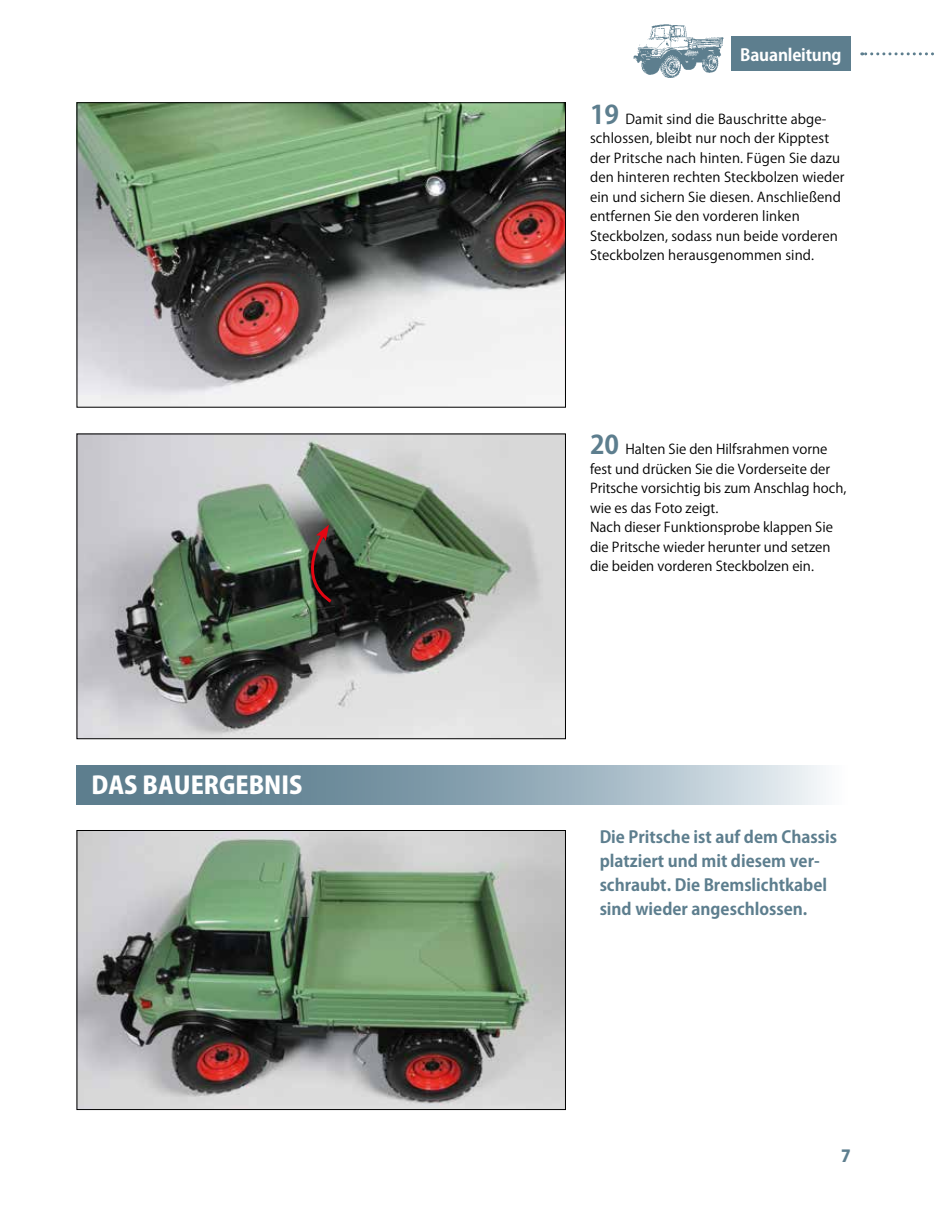
<style>
.page{position:relative;width:936px;height:1212px;background:#fff}
.page>*{position:absolute;margin:0;border:0;box-sizing:border-box;transform-origin:0 0}
.t1{font:800 24px "Koz Go Pro";color:#fff}
.t2{font:700 16.5px/24px "Koz Go Pro";color:#5d7e8e}
.t3{font:700 16.5px "Koz Go Pro";letter-spacing:-.01em;color:#fff}
.t4{font:800 16.5px "Koz Go Pro";color:#5d7e8e}
.t5{font:13.5px/19.5px "Koz Go Pro";letter-spacing:.01em;color:#000}
.s1{font-weight:700;font-size:25.5px;color:#5d7e8e}
</style>
<div class="page">
<svg style="left:861px;top:52px;width:73px;height:3px"></svg>
<img style="left:633px;top:24px;width:91px;height:54px">
<div style="left:731px;top:37px;width:119px;height:34px;background:#5d7e8e"></div>
<img style="left:79px;top:832px;width:485px;height:276px">
<div style="left:77px;top:830px;width:489px;height:280px;border:1px solid #000"></div>
<svg style="left:77px;top:765px;width:749px;height:39px;background:#8da5b2"></svg>
<img style="left:79px;top:104px;width:485px;height:302px">
<div style="left:77px;top:102px;width:489px;height:306px;border:1px solid #000"></div>
<img style="left:79px;top:436px;width:485px;height:301px">
<div style="left:77px;top:434px;width:489px;height:305px;border:1px solid #000"></div>
<svg style="left:295px;top:525px;width:39px;height:79px;background:#4f473c"></svg>
<h1 class="t1" style="left:91px;top:769px;width:212px">DAS BAUERGEBNIS</h1>
<p class="t3" style="left:740px;top:44px;width:103px">Bauanleitung</p>
<p class="t5" style="left:590px;top:109px;width:256px"><span class="s1">19</span> Damit sind die Bauschritte abge&shy;schlossen, bleibt nur noch der Kipptest der Pritsche nach hinten. Fügen Sie dazu den hinteren rechten Steckbolzen wieder ein und sichern Sie diesen. Anschließend entfernen Sie den vorderen linken Steckbolzen, sodass nun beide vorderen Steckbolzen herausgenommen sind.</p>
<p class="t5" style="left:590px;top:440px;width:258px"><span class="s1">20</span> Halten Sie den Hilfsrahmen vorne fest und drücken Sie die Vorderseite der Pritsche vorsichtig bis zum Anschlag hoch, wie es das Foto zeigt.<br>Nach dieser Funktionsprobe klappen Sie die Pritsche wieder herunter und setzen die beiden vorderen Steckbolzen ein.</p>
<p class="t2" style="left:599px;top:826px;width:239px">Die Pritsche ist auf dem Chassis platziert und mit diesem ver&shy;schraubt. Die Bremslichtkabel sind wieder angeschlossen.</p>
<p class="t4" style="left:841px;top:1145px;width:11px">7</p>
</div>
